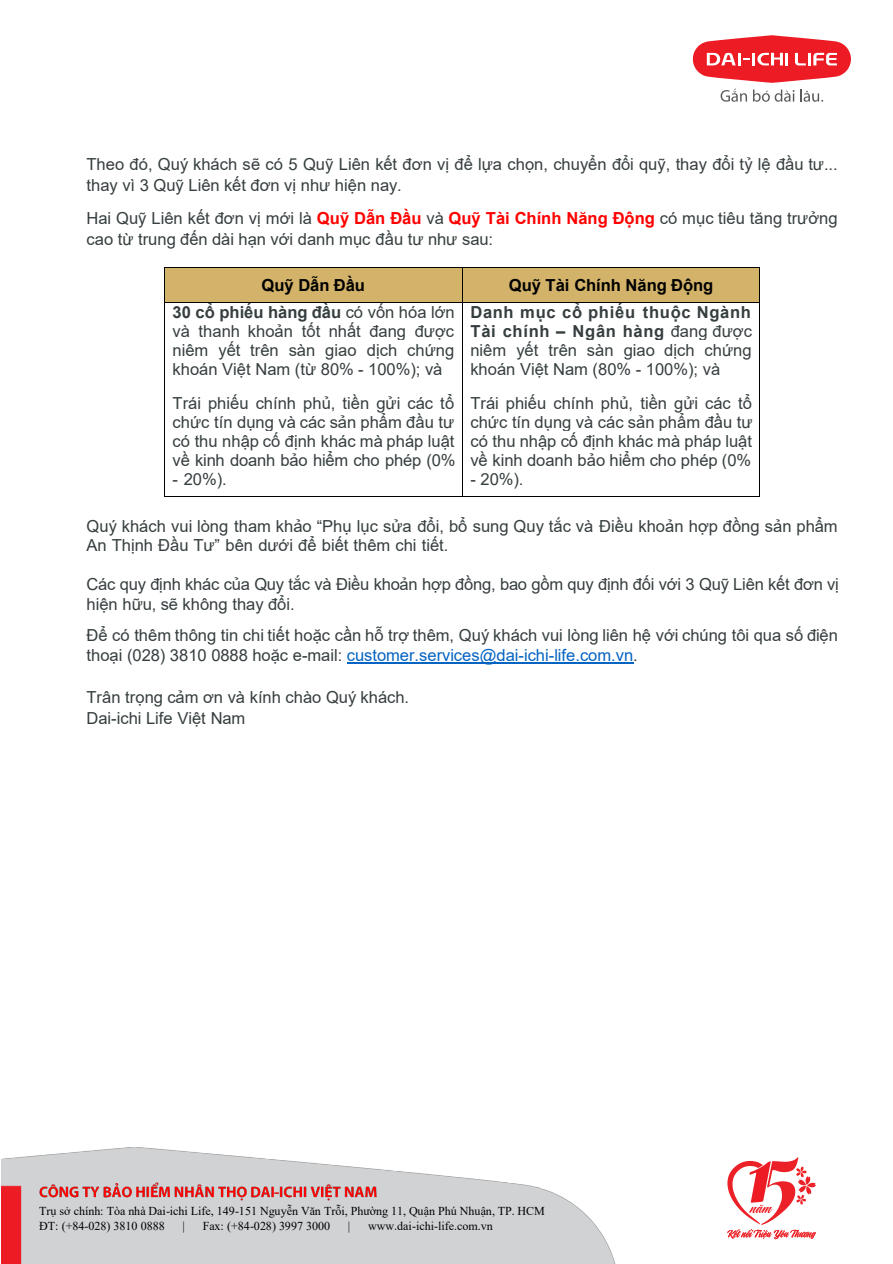
<style>
.page{position:relative;width:893px;height:1264px;background:#fff}
.page>*{position:absolute;margin:0;border:0;box-sizing:border-box;transform-origin:0 0}
.t1{font:16.5px/19px "Arial";color:#363e3f}
.t2{font:700 16.5px "Arial";letter-spacing:-.005em;color:#000}
.t3{font:12px/15.6px "Times New Roman";letter-spacing:-.005em;color:#000}
.s1{font-weight:700;color:#f00}
.s2{font-weight:700}
.s3{color:#0563c1}
</style>
<div class="page">
<svg style="left:727px;top:1157px;width:89px;height:81px"></svg>
<img style="left:2px;top:1147px;width:613px;height:116px">
<img style="left:39px;top:1182px;width:235px;height:18px">
<img style="left:274px;top:1182px;width:5px;height:18px">
<img style="left:279px;top:1182px;width:105px;height:18px">
<svg style="left:693px;top:35px;width:158px;height:48px"></svg>
<svg style="left:720px;top:89px;width:27px;height:13px"></svg>
<svg style="left:753px;top:90px;width:41px;height:12px"></svg>
<svg style="left:800px;top:90px;width:23px;height:12px"></svg>
<div style="left:165px;top:268px;width:297px;height:34px;background:#d3b369"></div>
<div style="left:462px;top:268px;width:297px;height:34px;background:#d3b369"></div>
<hr style="left:165px;top:267px;width:297px;height:1px;background:#000">
<hr style="left:462px;top:267px;width:297px;height:1px;background:#000">
<hr style="left:164px;top:268px;width:1px;height:34px;background:#000">
<hr style="left:462px;top:268px;width:1px;height:34px;background:#000">
<hr style="left:759px;top:268px;width:1px;height:34px;background:#000">
<hr style="left:165px;top:302px;width:297px;height:1px;background:#000">
<hr style="left:462px;top:302px;width:297px;height:1px;background:#000">
<hr style="left:164px;top:302px;width:1px;height:194px;background:#000">
<hr style="left:165px;top:496px;width:297px;height:1px;background:#000">
<hr style="left:462px;top:302px;width:1px;height:194px;background:#000">
<hr style="left:462px;top:496px;width:297px;height:1px;background:#000">
<hr style="left:759px;top:302px;width:1px;height:194px;background:#000">
<hr style="left:347px;top:662px;width:286px;height:1px;background:#0563c1">
<p class="t1" style="left:86px;top:155px;width:753px;line-height:21px">Theo đó, Quý khách sẽ có 5 Quỹ Liên kết đơn vị để lựa chọn, chuyển đổi quỹ, thay đổi tỷ lệ đầu tư... thay vì 3 Quỹ Liên kết đơn vị như hiện nay.</p>
<p class="t1" style="left:86px;top:209px;width:752px;line-height:21.3px">Hai Quỹ Liên kết đơn vị mới là <span class="s1">Quỹ Dẫn Đầu</span> và <span class="s1">Quỹ Tài Chính Năng Động</span> có mục tiêu tăng trưởng cao từ trung đến dài hạn với danh mục đầu tư như sau:</p>
<p class="t2" style="left:261px;top:279px;width:105px">Quỹ Dẫn Đầu</p>
<p class="t2" style="left:509px;top:279px;width:206px">Quỹ Tài Chính Năng Động</p>
<p class="t1" style="left:173px;top:304px;width:284px;text-align:justify"><span class="s2">30 cổ phiếu hàng đầu</span> có vốn hóa lớn và thanh khoản tốt nhất đang được niêm yết trên sàn giao dịch chứng khoán Việt Nam (từ 80% - 100%); và</p>
<p class="t1" style="left:173px;top:395px;width:284px;text-align:justify">Trái phiếu chính phủ, tiền gửi các tổ chức tín dụng và các sản phẩm đầu tư có thu nhập cố định khác mà pháp luật về kinh doanh bảo hiểm cho phép (0%</p>
<p class="t1" style="left:173px;top:471px;width:56px">- 20%).</p>
<p class="t1" style="left:470px;top:304px;width:283px;text-align:justify"><span class="s2">Danh mục cổ phiếu thuộc Ngành Tài chính – Ngân hàng</span> đang được niêm yết trên sàn giao dịch chứng khoán Việt Nam (80% - 100%); và</p>
<p class="t1" style="left:470px;top:395px;width:284px;text-align:justify">Trái phiếu chính phủ, tiền gửi các tổ chức tín dụng và các sản phẩm đầu tư có thu nhập cố định khác mà pháp luật về kinh doanh bảo hiểm cho phép (0%</p>
<p class="t1" style="left:470px;top:471px;width:55px">- 20%).</p>
<p class="t1" style="left:86px;top:517px;width:752px;line-height:19.5px">Quý khách vui lòng tham khảo “Phụ lục sửa đổi, bổ sung Quy tắc và Điều khoản hợp đồng sản phẩm<br>An Thịnh Đầu Tư” bên dưới để biết thêm chi tiết.</p>
<p class="t1" style="left:86px;top:576px;width:754px;line-height:19.5px">Các quy định khác của Quy tắc và Điều khoản hợp đồng, bao gồm quy định đối với 3 Quỹ Liên kết đơn vị hiện hữu, sẽ không thay đổi.</p>
<p class="t1" style="left:86px;top:627px;width:753px;line-height:19.5px">Để có thêm thông tin chi tiết hoặc cần hỗ trợ thêm, Quý khách vui lòng liên hệ với chúng tôi qua số điện thoại (028) 3810 0888 hoặc e-mail: <span class="s3">customer.services@dai-ichi-life.com.vn</span>.</p>
<p class="t1" style="left:86px;top:687px;width:324px;line-height:21.1px">Trân trọng cảm ơn và kính chào Quý khách.<br>Dai-ichi Life Việt Nam</p>
<p class="t3" style="left:39px;top:1203px;width:507px">Trụ sở chính: Tòa nhà Dai-ichi Life, 149-151 Nguyễn Văn Trỗi, Phường 11, Quận Phú Nhuận, TP. HCM<br>ĐT: (+84-028) 3810 0888</p>
<p class="t3" style="left:182px;top:1219px;width:4px">|</p>
<p class="t3" style="left:203px;top:1219px;width:129px">Fax: (+84-028) 3997 3000</p>
<p class="t3" style="left:348px;top:1219px;width:4px">|</p>
<p class="t3" style="left:368px;top:1219px;width:126px">www.dai-ichi-life.com.vn</p>
</div>
